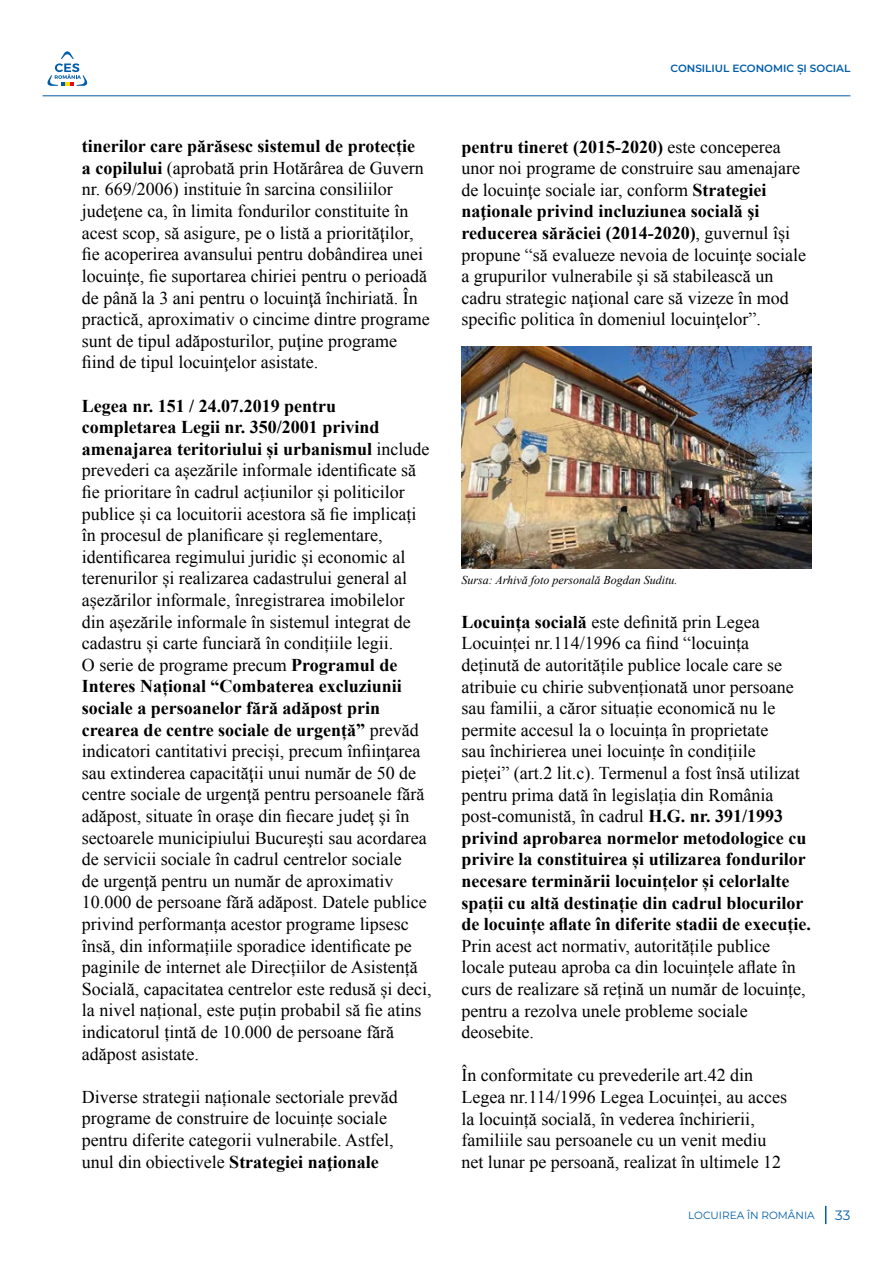
<style>
.page{position:relative;width:893px;height:1263px;background:#fff}
.page>*{position:absolute;margin:0;border:0;box-sizing:border-box;transform-origin:0 0}
.t1{font:18px/21.6px "Times New Roman";color:#000}
.t2{font:13.5px "Montserrat";color:#005da9}
.t3{font:italic 12px "Times New Roman";color:#000}
.t4{font:600 10.5px "Montserrat";color:#005da9}
.t5{font:10.5px "Montserrat";color:#005da9}
.s1{font-weight:700}
</style>
<div class="page">
<svg style="left:825px;top:1206px;width:1px;height:18px"></svg>
<hr style="left:43px;top:95px;width:807px;height:1px;background:#005da9">
<svg style="left:47px;top:51px;width:41px;height:35px"></svg>
<img style="left:461px;top:347px;width:350px;height:221px">
<p class="t1" style="left:82px;top:135px;width:349px"><span class="s1">tinerilor care părăsesc sistemul de protecție<br>a copilului</span> (aprobată prin Hotărârea de Guvern nr. 669/2006) instituie în sarcina consiliilor judeţene ca, în limita fondurilor constituite în acest scop, să asigure, pe o listă a priorităţilor, fie acoperirea avansului pentru dobândirea unei locuinţe, fie suportarea chiriei pentru o perioadă de până la 3 ani pentru o locuinţă închiriată. În practică, aproximativ o cincime dintre programe sunt de tipul adăposturilor, puţine programe fiind de tipul locuinţelor asistate.</p>
<p class="t1" style="left:82px;top:394px;width:351px"><span class="s1">Legea nr. 151 / 24.07.2019 pentru completarea Legii nr. 350/2001 privind amenajarea teritoriului și urbanismul</span> include prevederi ca așezările informale identificate să fie prioritare în cadrul acțiunilor și politicilor publice și ca locuitorii acestora să fie implicați în procesul de planificare și reglementare, identificarea regimului juridic și economic al terenurilor și realizarea cadastrului general al așezărilor informale, înregistrarea imobilelor din așezările informale în sistemul integrat de cadastru și carte funciară în condițiile legii.<br>O serie de programe precum <span class="s1">Programul de Interes Național “Combaterea excluziunii sociale a persoanelor fără adăpost prin crearea de centre sociale de urgență”</span> prevăd indicatori cantitativi preciși, precum înfiinţarea sau extinderea capacităţii unui număr de 50 de centre sociale de urgenţă pentru persoanele fără adăpost, situate în oraşe din fiecare judeţ şi în sectoarele municipiului Bucureşti sau acordarea de servicii sociale în cadrul centrelor sociale<br>de urgenţă pentru un număr de aproximativ 10.000 de persoane fără adăpost. Datele publice privind performanța acestor programe lipsesc însă, din informațiile sporadice identificate pe paginile de internet ale Direcțiilor de Asistență Socială, capacitatea centrelor este redusă și deci, la nivel național, este puțin probabil să fie atins indicatorul țintă de 10.000 de persoane fără adăpost asistate.</p>
<p class="t1" style="left:82px;top:1086px;width:317px">Diverse strategii naționale sectoriale prevăd programe de construire de locuințe sociale pentru diferite categorii vulnerabile. Astfel, unul din obiectivele <span class="s1">Strategiei naţionale</span></p>
<p class="t4" style="left:670px;top:61px;width:181px">CONSILIUL ECONOMIC ȘI SOCIAL</p>
<p class="t1" style="left:461px;top:135px;width:346px"><span class="s1">pentru tineret (2015-2020)</span> este conceperea unor noi programe de construire sau amenajare de locuinţe sociale iar, conform <span class="s1">Strategiei naţionale privind incluziunea socială şi reducerea sărăciei (2014-2020)</span>, guvernul își propune “să evalueze nevoia de locuinţe sociale a grupurilor vulnerabile şi să stabilească un cadru strategic naţional care să vizeze în mod specific politica în domeniul locuinţelor”.</p>
<p class="t3" style="left:461px;top:572px;width:218px">Sursa: Arhivă foto personală Bogdan Suditu.</p>
<p class="t1" style="left:461px;top:611px;width:351px"><span class="s1">Locuința socială</span> este definită prin Legea Locuinței nr.114/1996 ca fiind “locuința deținută de autoritățile publice locale care se atribuie cu chirie subvenționată unor persoane sau familii, a căror situație economică nu le permite accesul la o locuința în proprietate<br>sau închirierea unei locuințe în condițiile<br>pieței” (art.2 lit.c). Termenul a fost însă utilizat pentru prima dată în legislația din România post-comunistă, în cadrul <span class="s1">H.G. nr. 391/1993 privind aprobarea normelor metodologice cu privire la constituirea și utilizarea fondurilor necesare terminării locuințelor și celorlalte spații cu altă destinație din cadrul blocurilor de locuințe aflate în diferite stadii de execuție.</span></p>
<p class="t1" style="left:461px;top:935px;width:346px">Prin acest act normativ, autoritățile publice locale puteau aproba ca din locuințele aflate în curs de realizare să rețină un număr de locuințe, pentru a rezolva unele probleme sociale deosebite.</p>
<p class="t1" style="left:461px;top:1064px;width:327px">În conformitate cu prevederile art.42 din Legea nr.114/1996 Legea Locuinței, au acces la locuință socială, în vederea închirierii, familiile sau persoanele cu un venit mediu net lunar pe persoană, realizat în ultimele 12</p>
<p class="t5" style="left:688px;top:1208px;width:128px">LOCUIREA ÎN ROMÂNIA</p>
<p class="t2" style="left:835px;top:1207px;width:17px">33</p>
</div>
